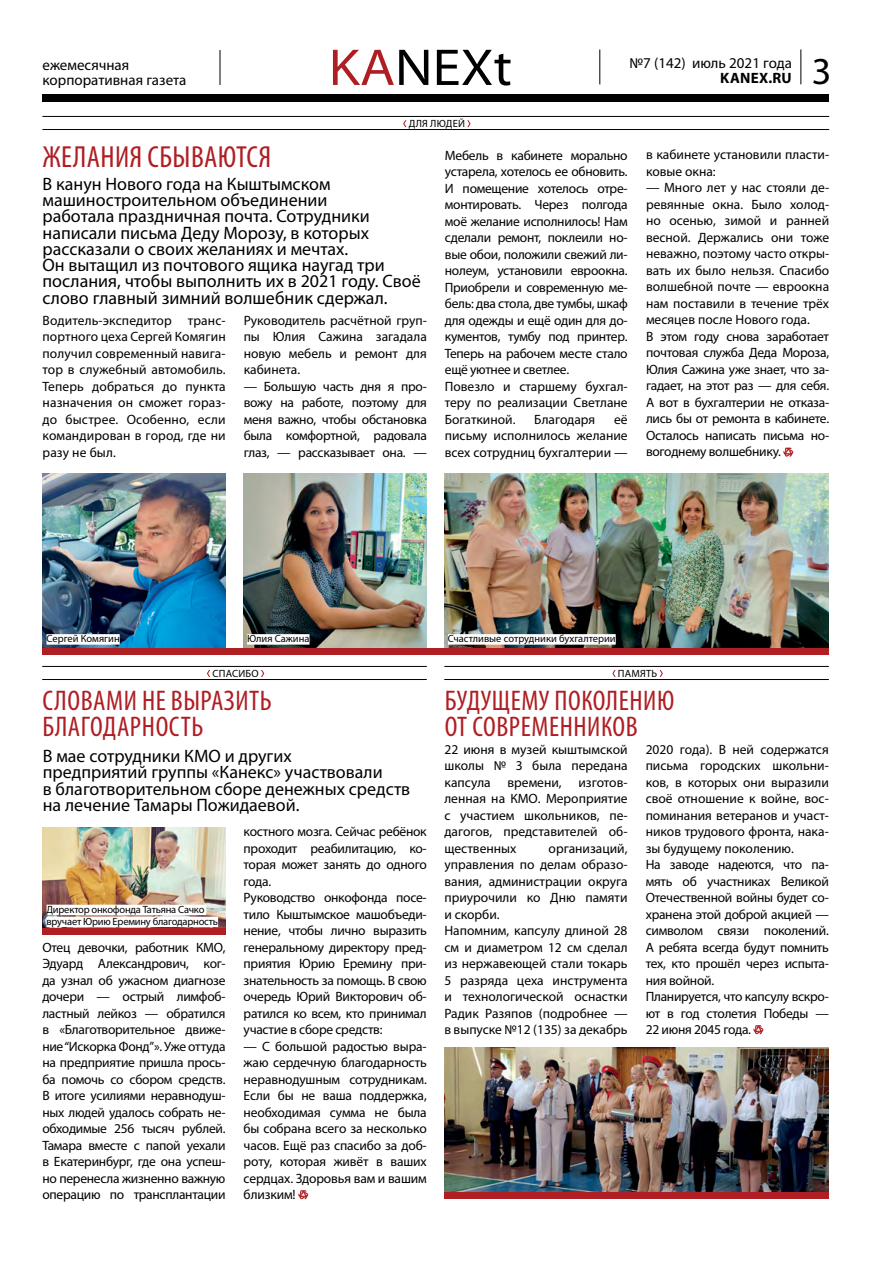
<style>
.page{position:relative;width:893px;height:1263px;background:#fff}
.page>*{position:absolute;margin:0;border:0;box-sizing:border-box;transform-origin:0 0}
.t1{font:semi-expanded 52.2px "Myriad Pro";color:#000}
.t2{font:38.25px "Myriad Pro";color:#000}
.t3{font:condensed 30.6px "Myriad Pro";letter-spacing:.015em;color:#af1e23}
.t4{font:condensed 28.5px/26.5px "Myriad Pro";letter-spacing:.02em;color:#af1e23}
.t5{font:18px/16.2px "Myriad Pro";color:#000}
.t6{font:15px/15px "Myriad Pro";color:#000}
.t7{font:700 15px "Myriad Pro";letter-spacing:.02em;color:#000}
.t8{font:13.5px/16.5px "Myriad Pro";letter-spacing:-.015em;color:#000;text-align:justify}
.t9{font:10.5px/12px "Myriad Pro";letter-spacing:-.01em;color:#000}
.t10{font:10.5px "Myriad Pro";letter-spacing:.02em;color:#000}
.s1{color:#af1e23}
</style>
<div class="page">
<div style="left:43px;top:94px;width:786px;height:8px;background:#000"></div>
<hr style="left:599px;top:50px;width:1px;height:34px;background:#000">
<hr style="left:220px;top:50px;width:1px;height:35px;background:#000">
<hr style="left:800px;top:49px;width:1px;height:35px;background:#000">
<hr style="left:42px;top:116px;width:787px;height:1px;background:#000">
<hr style="left:42px;top:129px;width:787px;height:1px;background:#000">
<svg style="left:403px;top:120px;width:3px;height:7px"></svg>
<svg style="left:467px;top:120px;width:4px;height:7px"></svg>
<svg style="left:783px;top:448px;width:10px;height:9px"></svg>
<img style="left:43px;top:473px;width:182px;height:175px">
<img style="left:244px;top:473px;width:183px;height:175px">
<img style="left:445px;top:473px;width:384px;height:175px">
<div style="left:43px;top:648px;width:786px;height:7px;background:#af1e23"></div>
<div style="left:47px;top:634px;width:73px;height:11px;background:#fff"></div>
<div style="left:247px;top:634px;width:62px;height:11px;background:#fff"></div>
<div style="left:448px;top:634px;width:168px;height:11px;background:#fff"></div>
<hr style="left:42px;top:666px;width:385px;height:1px;background:#000">
<svg style="left:207px;top:670px;width:3px;height:7px"></svg>
<svg style="left:261px;top:670px;width:3px;height:7px"></svg>
<hr style="left:42px;top:679px;width:385px;height:1px;background:#000">
<svg style="left:298px;top:1190px;width:10px;height:9px"></svg>
<hr style="left:444px;top:666px;width:385px;height:1px;background:#000">
<svg style="left:612px;top:670px;width:4px;height:7px"></svg>
<svg style="left:660px;top:670px;width:3px;height:7px"></svg>
<hr style="left:444px;top:679px;width:385px;height:1px;background:#000">
<img style="left:444px;top:1047px;width:384px;height:145px">
<div style="left:444px;top:1192px;width:385px;height:7px;background:#af1e23"></div>
<img style="left:42px;top:827px;width:183px;height:101px">
<div style="left:42px;top:928px;width:184px;height:7px;background:#af1e23"></div>
<svg style="left:753px;top:1025px;width:10px;height:9px"></svg>
<div style="left:47px;top:905px;width:159px;height:10px;background:#fff"></div>
<div style="left:47px;top:917px;width:171px;height:10px;background:#fff"></div>
<p class="t6" style="left:43px;top:57px;width:145px">ежемесячная корпоративная газета</p>
<h1 class="t1" style="left:329px;top:35px;width:185px"><span class="s1">KA</span>NEXt</h1>
<p class="t10" style="left:409px;top:117px;width:58px">ДЛЯ ЛЮДЕЙ</p>
<p class="t6" style="left:629px;top:55px;width:164px">№7 (142) июль 2021 года</p>
<p class="t7" style="left:720px;top:68px;width:73px">KANEX.RU</p>
<h2 class="t2" style="left:812px;top:48px;width:21px">3</h2>
<h3 class="t3" style="left:43px;top:139px;width:230px">ЖЕЛАНИЯ СБЫВАЮТСЯ</h3>
<p class="t5" style="left:43px;top:176px;width:380px">В канун Нового года на Кыштымском машиностроительном объединении<br>работала праздничная почта. Сотрудники написали письма Деду Морозу, в которых рассказали о своих желаниях и мечтах.<br>Он вытащил из почтового ящика наугад три послания, чтобы выполнить их в 2021 году. Своё слово главный зимний волшебник сдержал.</p>
<p class="t8" style="left:43px;top:312px;width:185px">Водитель-экспедитор транс&shy;портного цеха Сергей Комягин получил современный навига&shy;тор в служебный автомобиль.<br>Теперь добраться до пункта назначения он сможет гораз&shy;до быстрее. Особенно, если командирован в город, где ни разу не был.</p>
<p class="t8" style="left:244px;top:312px;width:185px">Руководитель расчётной груп&shy;пы Юлия Сажина загадала новую мебель и ремонт для кабинета.</p>
<p class="t8" style="left:244px;top:378px;width:185px">— Большую часть дня я про&shy;вожу на работе, поэтому для меня важно, чтобы обстановка была комфортной, радовала глаз, — рассказывает она. —</p>
<p class="t8" style="left:445px;top:147px;width:184px;text-align:left">Мебель в кабинете морально устарела, хотелось ее обновить.<br>И помещение хотелось отре&shy;монтировать. Через полгода моё желание исполнилось! Нам сделали ремонт, поклеили но&shy;вые обои, положили свежий ли&shy;нолеум, установили евроокна.<br>Приобрели и современную ме&shy;бель: два стола, две тумбы, шкаф для одежды и ещё один для до&shy;кументов, тумбу под принтер.<br>Теперь на рабочем месте стало ещё уютнее и светлее.<br>Повезло и старшему бухгал&shy;теру по реализации Светлане<br>Богаткиной.</p>
<p class="t8" style="left:534px;top:410px;width:63px">Благодаря</p>
<p class="t8" style="left:445px;top:410px;width:184px;text-indent:169px">её письму исполнилось желание всех сотрудниц бухгалтерии —</p>
<p class="t8" style="left:646px;top:146px;width:185px">в кабинете установили пласти&shy;ковые окна:</p>
<p class="t8" style="left:646px;top:179px;width:185px;text-align:left">— Много лет у нас стояли де&shy;ревянные окна. Было холод&shy;но осенью, зимой и ранней весной. Держались они тоже неважно, поэтому часто откры&shy;вать их было нельзя. Спасибо волшебной почте — евроокна нам поставили в течение трёх месяцев после Нового года.<br>В этом году снова заработает почтовая служба Деда Мороза,<br>Юлия Сажина уже знает, что за&shy;гадает, на этот раз — для себя.<br>А вот в бухгалтерии не отказа&shy;лись бы от ремонта в кабинете.<br>Осталось написать письма но&shy;вогоднему волшебнику.</p>
<p class="t9" style="left:47px;top:633px;width:75px">Сергей Комягин</p>
<p class="t9" style="left:247px;top:633px;width:64px">Юлия Сажина</p>
<p class="t9" style="left:448px;top:633px;width:169px">Счастливые сотрудники бухгалтерии</p>
<p class="t10" style="left:212px;top:667px;width:48px">СПАСИБО</p>
<h3 class="t4" style="left:43px;top:687px;width:230px">СЛОВАМИ НЕ ВЫРАЗИТЬ<br>БЛАГОДАРНОСТЬ</h3>
<h3 class="t5" style="left:43px;top:748px;width:369px">В мае сотрудники КМО и других<br>предприятий группы «Канекс» участвовали<br>в благотворительном сборе денежных средств на лечение Тамары Пожидаевой.</h3>
<p class="t8" style="left:244px;top:823px;width:185px;text-align:left">костного мозга. Сейчас ребёнок проходит реабилитацию, ко&shy;торая может занять до одного года.<br>Руководство онкофонда посе&shy;тило Кыштымское машобъеди&shy;нение, чтобы лично выразить генеральному директору пред&shy;приятия Юрию Еремину при&shy;знательность за помощь. В свою очередь Юрий Викторович об&shy;ратился ко всем, кто принимал участие в сборе средств:</p>
<p class="t8" style="left:244px;top:1038px;width:185px">— С большой радостью выра&shy;жаю сердечную благодарность неравнодушным сотрудникам.<br>Если бы не ваша поддержка, необходимая сумма не была бы собрана всего за несколько часов. Ещё раз спасибо за доб&shy;роту, которая живёт в ваших сердцах. Здоровья вам и вашим близким!</p>
<p class="t9" style="left:47px;top:903px;width:173px">Директор онкофонда Татьяна Сачко вручает Юрию Еремину благодарность</p>
<p class="t8" style="left:42px;top:939px;width:185px">Отец девочки, работник КМО, Эдуард Александрович, ког&shy;да узнал об ужасном диагнозе дочери — острый лимфоб&shy;ластный лейкоз — обратился в «Благотворительное движе&shy;ние “Искорка Фонд”». Уже оттуда на предприятие пришла прось&shy;ба помочь со сбором средств.<br>В итоге усилиями неравнодуш&shy;ных людей удалось собрать не&shy;обходимые 256 тысяч рублей.<br>Тамара вместе с папой уехали в Екатеринбург, где она успеш&shy;но перенесла жизненно важную операцию по трансплантации</p>
<p class="t9" style="left:618px;top:667px;width:41px">ПАМЯТЬ</p>
<h3 class="t4" style="left:445px;top:687px;width:231px">БУДУЩЕМУ ПОКОЛЕНИЮ<br>ОТ СОВРЕМЕННИКОВ</h3>
<p class="t8" style="left:444px;top:741px;width:185px">22 июня в музей кыштымской школы № 3 была передана капсула времени, изготов&shy;ленная на КМО. Мероприятие с участием школьников, пе&shy;дагогов, представителей об&shy;щественных</p>
<p class="t8" style="left:444px;top:840px;width:185px;text-align:left;text-indent:104px">организаций, управления по делам образо&shy;вания, администрации округа приурочили ко Дню памяти и скорби.<br>Напомним, капсулу длиной 28 см и диаметром 12 см сделал из нержавеющей стали токарь<br>5 разряда цеха инструмента и технологической оснастки<br>Радик Разяпов (подробнее — в выпуске №12 (135) за декабрь</p>
<p class="t8" style="left:646px;top:741px;width:185px;text-align:left">2020 года). В ней содержатся письма городских школьни&shy;ков, в которых они выразили своё отношение к войне, вос&shy;поминания ветеранов и участ&shy;ников трудового фронта, нака&shy;зы будущему поколению.<br>На заводе надеются, что па&shy;мять об участниках Великой<br>Отечественной войны будет со&shy;хранена этой доброй акцией — символом связи поколений.<br>А ребята всегда будут помнить тех, кто прошёл через испыта&shy;ния войной.<br>Планируется, что капсулу вскро&shy;ют в год столетия Победы —<br>22 июня 2045 года.</p>
</div>
